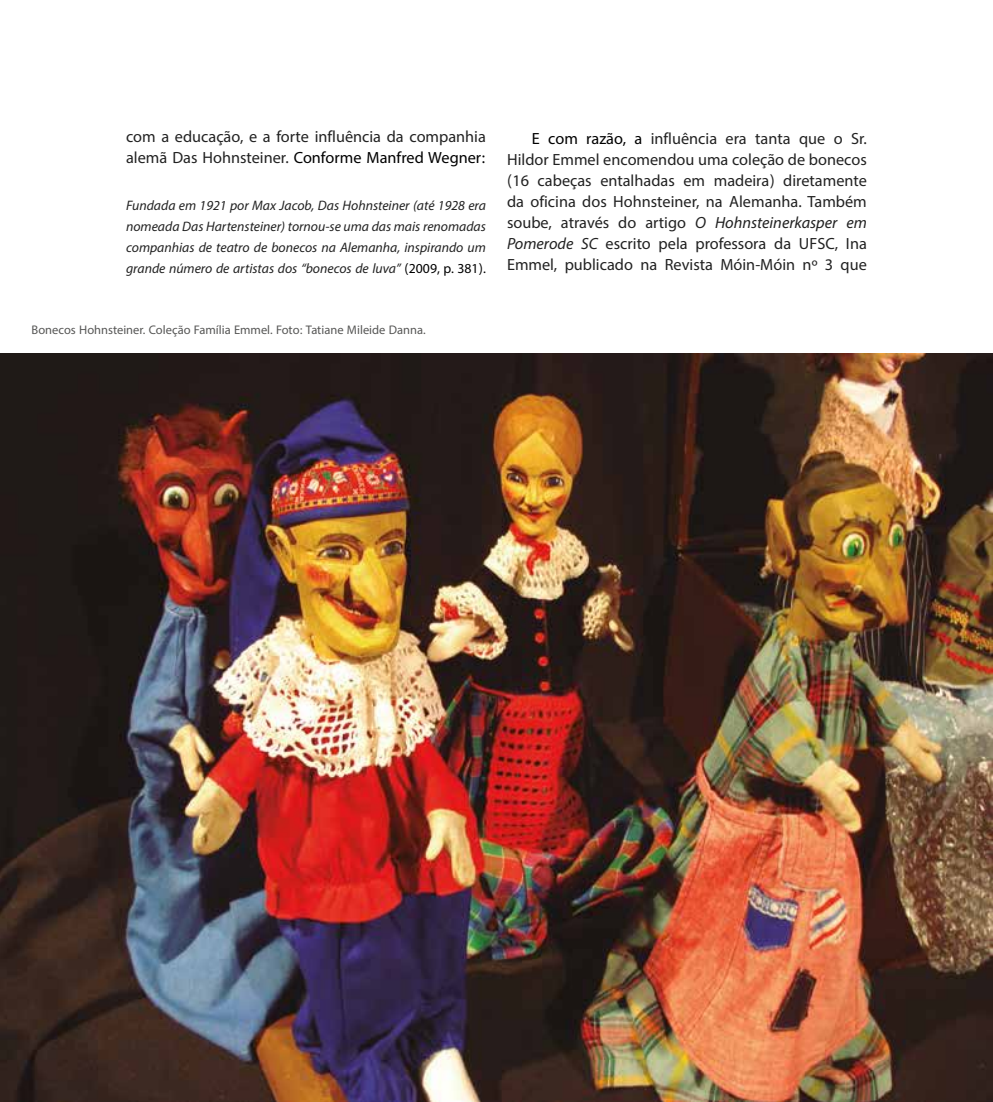
<style>
.page{position:relative;width:993px;height:1102px;background:#fff}
.page>*{position:absolute;margin:0;border:0;box-sizing:border-box;transform-origin:0 0}
.t1{font:22.75px/21px "Myriad Arabic";color:#222}
.t2{font:italic 19.25px/21px "Myriad Arabic";color:#222;text-align:justify}
.t3{font:17.5px "Myriad Arabic";color:#575756}
.s1{color:#000}
.s2{font-style:normal;color:#000}
.s3{font-style:italic}
</style>
<div class="page">
<img style="left:0;top:353px;width:992px;height:748px">
<p class="t1" style="left:126px;top:126px;width:361px">com a educação, e a forte influência da companhia alemã Das Hohnsteiner. <span class="s1">Conforme Manfred Wegner:</span></p>
<p class="t2" style="left:126px;top:195px;width:361px">Fundada em 1921 por Max Jacob, Das Hohnsteiner (até 1928 era nomeada Das Hartensteiner) tornou-se uma das mais renomadas companhias de teatro de bonecos na Alemanha, inspirando um grande número de artistas dos “bonecos de luva” <span class="s2">(2009, p. 381).</span></p>
<p class="t3" style="left:32px;top:317px;width:395px">Bonecos Hohnsteiner. Coleção Família Emmel. Foto: Tatiane Mileide Danna.</p>
<p class="t1" style="left:507px;top:128px;width:361px;text-align:justify;text-indent:25px"><span class="s1">E com razão, a</span> influência era tanta que o Sr.<br>Hildor Emmel encomendou uma coleção de bonecos (16 cabeças entalhadas em madeira) diretamente da oficina dos Hohnsteiner, na Alemanha. Também soube, através do artigo <span class="s3">O Hohnsteinerkasper em Pomerode SC</span> escrito pela professora da UFSC, Ina Emmel, publicado na Revista Móin-Móin nº 3 que</p>
</div>
